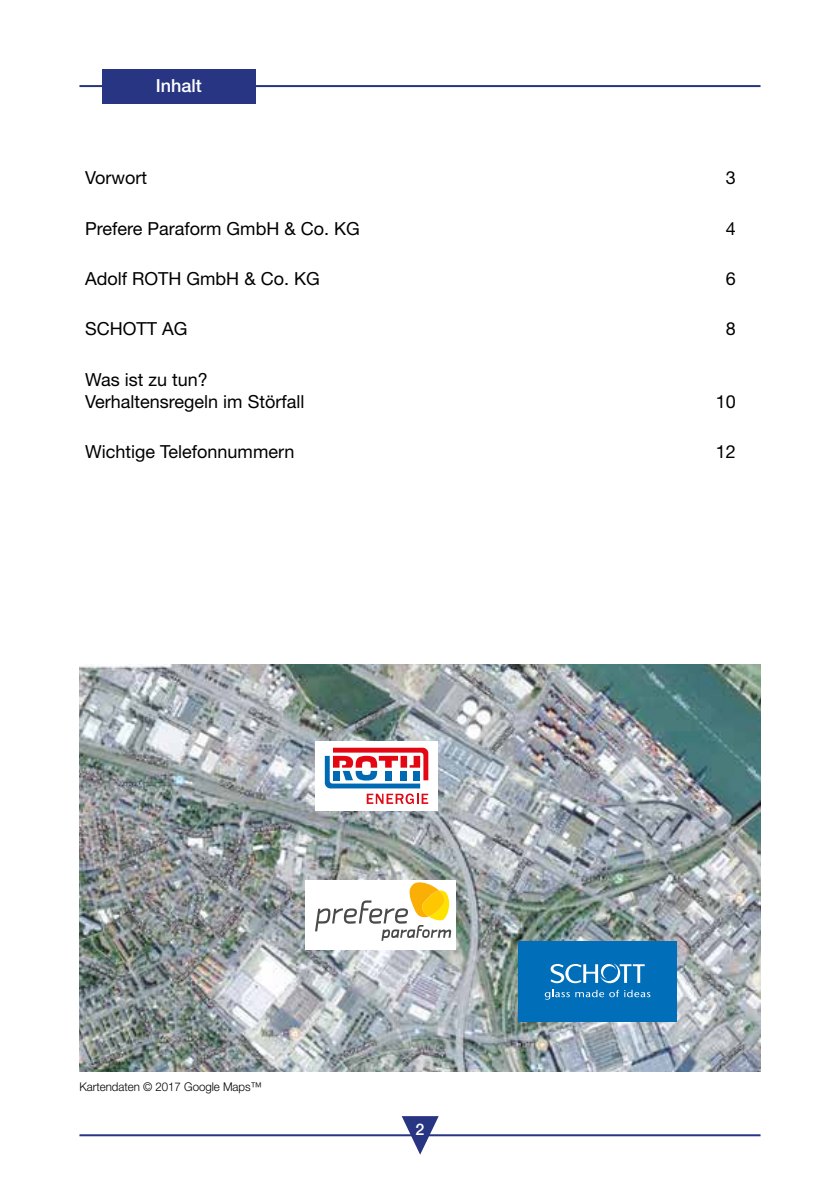
<style>
.page{position:relative;width:840px;height:1191px;background:#fff}
.page>*{position:absolute;margin:0;border:0;box-sizing:border-box;transform-origin:0 0}
.t1{font:18px/22px "Helvetica Neue LT";color:#000}
.t2{font:500 18px "Helvetica Neue LT";color:#fff}
.t3{font:500 16px "Helvetica Neue LT";color:#fff}
.t4{font:300 12px "Helvetica Neue LT";letter-spacing:-.005em;color:#000;scale:.96 1}
</style>
<div class="page">
<hr style="left:79px;top:1134px;width:681px;height:2px;background:#283583">
<svg style="left:401px;top:1116px;width:37px;height:38px"></svg>
<hr style="left:79px;top:85px;width:681px;height:2px;background:#283583">
<div style="left:102px;top:69px;width:153px;height:34px;background:#283583"></div>
<img style="left:79px;top:665px;width:681px;height:406px">
<div style="left:315px;top:741px;width:122px;height:70px;background:#fff"></div>
<svg style="left:324px;top:747px;width:104px;height:57px"></svg>
<div style="left:518px;top:941px;width:158px;height:80px;background:#006eb8"></div>
<svg style="left:544px;top:989px;width:25px;height:10px"></svg>
<svg style="left:575px;top:989px;width:75px;height:8px"></svg>
<svg style="left:550px;top:963px;width:94px;height:20px"></svg>
<div style="left:305px;top:880px;width:150px;height:70px;background:#fff"></div>
<svg style="left:315px;top:882px;width:136px;height:58px"></svg>
<p class="t2" style="left:156px;top:75px;width:48px">Inhalt</p>
<p class="t1" style="left:85px;top:167px;width:63px">Vorwort</p>
<p class="t1" style="left:725px;top:167px;width:12px">3</p>
<p class="t1" style="left:85px;top:217px;width:276px">Prefere Paraform GmbH &amp; Co. KG</p>
<p class="t1" style="left:725px;top:217px;width:12px">4</p>
<p class="t1" style="left:85px;top:267px;width:236px">Adolf ROTH GmbH &amp; Co. KG</p>
<p class="t1" style="left:725px;top:267px;width:12px">6</p>
<p class="t1" style="left:85px;top:318px;width:104px">SCHOTT AG</p>
<p class="t1" style="left:725px;top:318px;width:12px">8</p>
<p class="t1" style="left:85px;top:368px;width:221px">Was ist zu tun?<br>Verhaltensregeln im Störfall</p>
<p class="t1" style="left:715px;top:390px;width:22px">10</p>
<p class="t1" style="left:85px;top:440px;width:211px">Wichtige Telefonnummern</p>
<p class="t1" style="left:715px;top:440px;width:22px">12</p>
<p class="t4" style="left:79px;top:1079px;width:192px">Kartendaten © 2017 Google Maps™</p>
<p class="t3" style="left:415px;top:1120px;width:10px">2</p>
</div>
